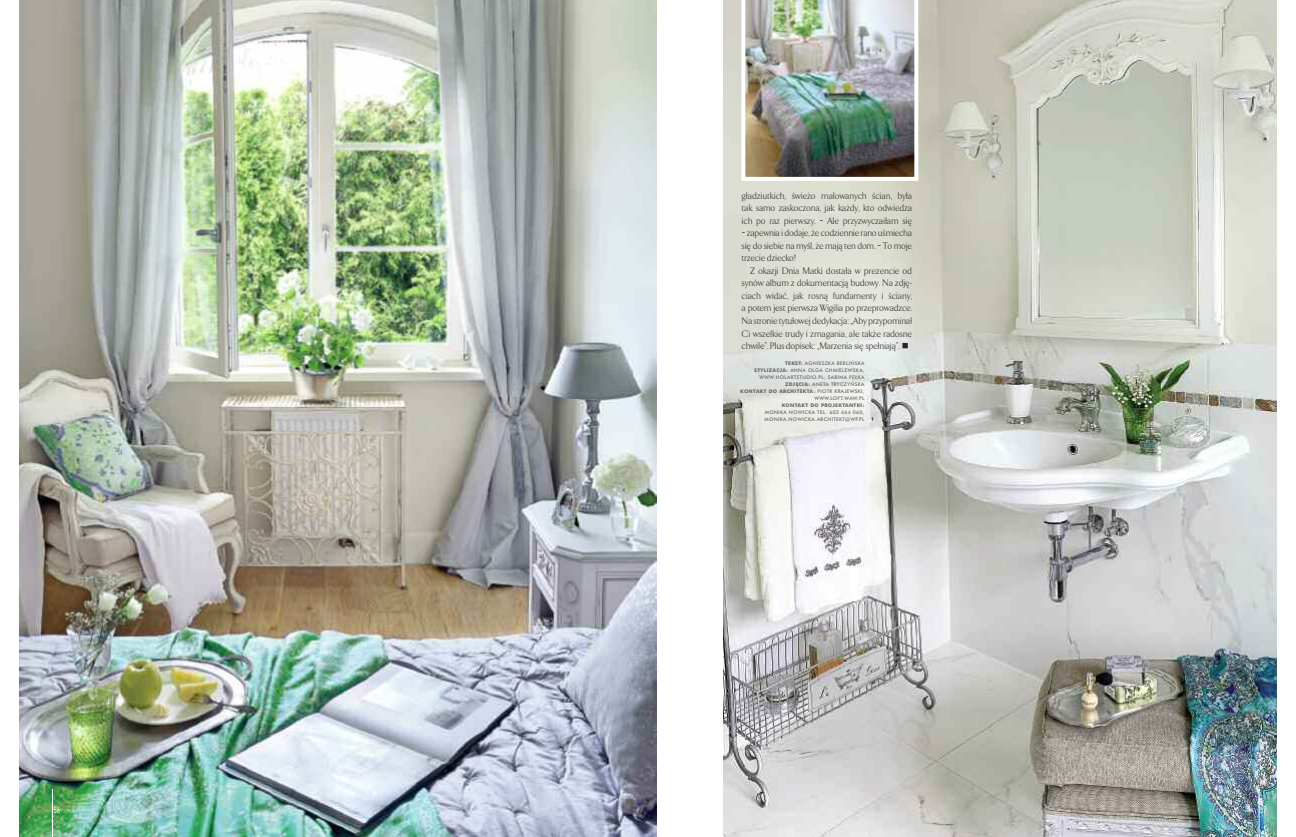
<style>
.page{position:relative;width:1296px;height:837px;background:#fff}
.page>*{position:absolute;margin:0;border:0;box-sizing:border-box;transform-origin:0 0}
.t1{font:9.7px/12.5px "TF Arrow PL Light";letter-spacing:.01em;color:#272627;text-align:justify}
.t2{font:9px "Futura Lt Cn EU";color:#fff}
.t3{font:5px/7px "Futura Md EU";letter-spacing:.06em;color:#686768;text-align:right}
.t4{font:700 5px "Futura EU";letter-spacing:.06em;color:#686768}
.s1{font-family:"Futura EU";font-weight:700}
.s2{font-family:"Futura Md EU";font-weight:400}
</style>
<div class="page">
<img style="left:723px;top:0;width:553px;height:836px">
<img style="left:20px;top:0;width:636px;height:836px">
<hr style="left:1258px;top:788px;width:1px;height:48px;background:#fff">
<hr style="left:52px;top:788px;width:1px;height:48px;background:#fff">
<img style="left:741px;top:0;width:177px;height:181px">
<p class="t1" style="left:742px;top:189px;width:172px">gładziutkich, świeżo malowanych ścian, była tak samo zaskoczona, jak każdy, kto odwiedza ich po raz pierwszy. – Ale przyzwyczaiłam się</p>
<p class="t1" style="left:742px;top:227px;width:172px">– zapewnia i dodaje, że codziennie rano uśmiecha się do siebie na myśl, że mają ten dom. – To moje trzecie dziecko!</p>
<p class="t1" style="left:742px;top:264px;width:172px;text-indent:9px">Z okazji Dnia Matki dostała w prezencie od synów album z dokumentacją budowy. Na zdję&shy;ciach widać, jak rosną fundamenty i ściany, a potem jest pierwsza Wigilia po przeprowadzce.<br>Na stronie tytułowej dedykacja: „Aby przypominał Ci wszelkie trudy i zmagania, ale także radosne chwile”. Plus dopisek: „Marzenia się spełniają”. ■</p>
<p class="t3" style="left:754px;top:360px;width:112px"><span class="s1">TEKST:</span> AGNIESZKA BERLIŃSKA<br><span class="s1">STYLIZACJA:</span> ANNA OLGA CHMIELEWSKA,<br>WWW.HOLARTSTUDIO.PL; SABINA PEŁKA<br><span class="s1">ZDJĘCIA:</span> ANETA TRYCZYŃSKA</p>
<p class="t4" style="left:740px;top:388px;width:126px">KONTAKT DO ARCHITEKTA: <span class="s2">PIOTR KRAJEWSKI,</span></p>
<p class="t3" style="left:814px;top:395px;width:52px">WWW.LOFT.WAW.PL</p>
<p class="t4" style="left:782px;top:402px;width:84px">KONTAKT DO PROJEKTANTKI:</p>
<p class="t3" style="left:764px;top:409px;width:101px;text-align:left">MONIKA NOWICKA TEL. 602 464 060,<br>MONIKA.NOWICKA.ARCHITEKT@WP.PL</p>
<p class="t2" style="left:53px;top:803px;width:9px">56</p>
<p class="t2" style="left:1260px;top:803px;width:9px">57</p>
</div>
